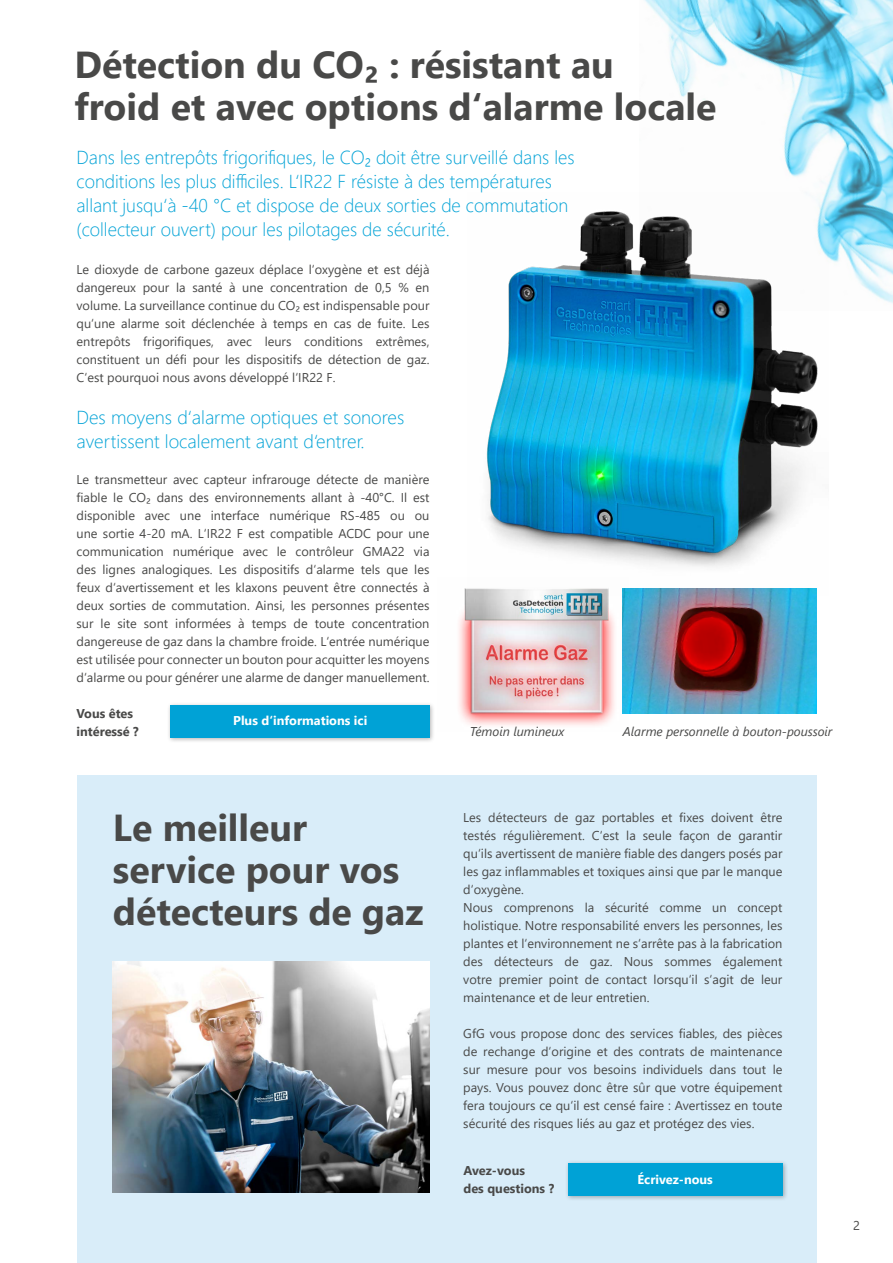
<style>
.page{position:relative;width:893px;height:1263px;background:#fff}
.page>*{position:absolute;margin:0;border:0;box-sizing:border-box;transform-origin:0 0}
.t1{font:700 37.5px/42px "Segoe UI";color:#494948}
.t2{font:300 18.75px/24px "Segoe UI";color:#00a2d6}
.t3{font:12.75px/18px "Segoe UI";color:#494948;text-align:justify}
.t4{font:italic 12.75px "Segoe UI";color:#494948}
.t5{font:700 12.75px/18px "Segoe UI";color:#494948}
.t6{font:700 12.75px "Segoe UI";color:#fff}
</style>
<div class="page">
<div style="left:77px;top:775px;width:739px;height:488px;background:#d9edf9"></div>
<img style="left:113px;top:961px;width:316px;height:231px">
<img style="left:644px;top:0;width:249px;height:304px">
<div style="left:167px;top:702px;width:269px;height:41px;background:#000;opacity:.3"></div>
<div style="left:170px;top:705px;width:259px;height:32px;background:#00a2d6"></div>
<div style="left:565px;top:1160px;width:223px;height:41px;background:#000;opacity:.3"></div>
<div style="left:568px;top:1163px;width:214px;height:32px;background:#00a2d6"></div>
<img style="left:486px;top:193px;width:343px;height:402px">
<img style="left:459px;top:578px;width:170px;height:148px">
<img style="left:623px;top:588px;width:193px;height:126px">
<h1 class="t1" style="left:74px;top:41px;width:643px">Détection du CO₂ : résistant au<br>froid et avec options d‘alarme locale</h1>
<p class="t2" style="left:77px;top:143px;width:499px">Dans les entrepôts frigorifiques, le CO₂ doit être surveillé dans les conditions les plus difficiles. L‘IR22 F résiste à des températures allant jusqu‘à -40 °C et dispose de deux sorties de commutation (collecteur ouvert) pour les pilotages de sécurité.</p>
<p class="t3" style="left:77px;top:259px;width:354px">Le dioxyde de carbone gazeux déplace l‘oxygène et est déjà dangereux pour la santé à une concentration de 0,5 % en volume. La surveillance continue du CO₂ est indispensable pour qu‘une alarme soit déclenchée à temps en cas de fuite. Les entrepôts frigorifiques, avec leurs conditions extrêmes, constituent un défi pour les dispositifs de détection de gaz.<br>C‘est pourquoi nous avons développé l‘IR22 F.</p>
<h2 class="t2" style="left:77px;top:404px;width:329px">Des moyens d‘alarme optiques et sonores avertissent localement avant d‘entrer.</h2>
<p class="t3" style="left:77px;top:469px;width:354px">Le transmetteur avec capteur infrarouge détecte de manière fiable le CO₂ dans des environnements allant à -40°C. Il est disponible avec une interface numérique RS-485 ou ou une sortie 4-20 mA. L‘IR22 F est compatible ACDC pour une communication numérique avec le contrôleur GMA22 via des lignes analogiques. Les dispositifs d‘alarme tels que les feux d‘avertissement et les klaxons peuvent être connectés à deux sorties de commutation. Ainsi, les personnes présentes sur le site sont informées à temps de toute concentration dangereuse de gaz dans la chambre froide. L‘entrée numérique est utilisée pour connecter un bouton pour acquitter les moyens d‘alarme ou pour générer une alarme de danger manuellement.</p>
<p class="t5" style="left:77px;top:703px;width:64px">Vous êtes intéressé ?</p>
<p class="t6" style="left:233px;top:709px;width:136px">Plus d‘informations ici</p>
<p class="t4" style="left:470px;top:720px;width:96px">Témoin lumineux</p>
<p class="t4" style="left:623px;top:720px;width:211px">Alarme personnelle à bouton-poussoir</p>
<h1 class="t1" style="left:113px;top:804px;width:312px">Le meilleur service pour vos détecteurs de gaz</h1>
<p class="t3" style="left:463px;top:807px;width:321px;text-align:left">Les détecteurs de gaz portables et fixes doivent être testés régulièrement. C‘est la seule façon de garantir qu‘ils avertissent de manière fiable des dangers posés par les gaz inflammables et toxiques ainsi que par le manque d‘oxygène.<br>Nous comprenons la sécurité comme un concept holistique. Notre responsabilité envers les personnes, les plantes et l‘environnement ne s‘arrête pas à la fabrication des détecteurs de gaz. Nous sommes également votre premier point de contact lorsqu‘il s‘agit de leur maintenance et de leur entretien.</p>
<p class="t3" style="left:463px;top:1024px;width:321px">GfG vous propose donc des services fiables, des pièces de rechange d‘origine et des contrats de maintenance sur mesure pour vos besoins individuels dans tout le pays. Vous pouvez donc être sûr que votre équipement fera toujours ce qu‘il est censé faire : Avertissez en toute sécurité des risques liés au gaz et protégez des vies.</p>
<p class="t5" style="left:463px;top:1160px;width:92px">Avez-vous<br>des questions ?</p>
<p class="t6" style="left:637px;top:1167px;width:77px">Écrivez-nous</p>
<p class="t3" style="left:853px;top:1215px;width:8px">2</p>
</div>
